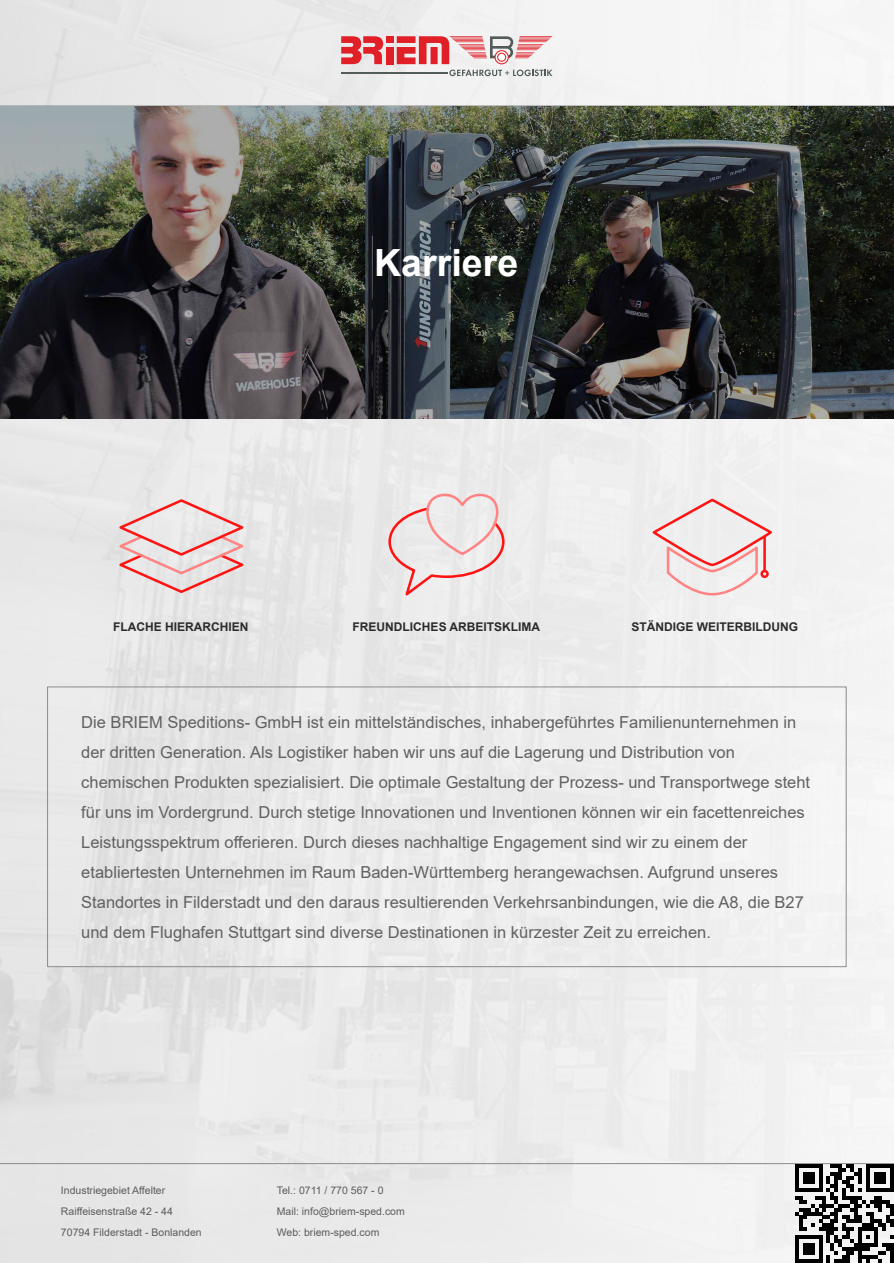
<style>
.page{position:relative;width:894px;height:1263px;background:#fff}
.page>*{position:absolute;margin:0;border:0;box-sizing:border-box;transform-origin:0 0}
.t1{font:700 37.5px "Arial";color:#fff}
.t2{font:16.5px/30px "Arial";color:#616161}
.t3{font:700 12px "Arial";color:#2b2b2b}
.t4{font:10.5px/21px "Arial";color:#5c5c5c}
</style>
<div class="page">
<div style="left:0;top:0;width:893px;height:1263px;background:#ebebeb"></div>
<svg style="left:341px;top:36px;width:42px;height:28px"></svg>
<div style="left:385px;top:47px;width:8px;height:17px;background:#e01f27"></div>
<div style="left:385px;top:36px;width:8px;height:7px;background:#e01f27"></div>
<svg style="left:449px;top:70px;width:103px;height:6px"></svg>
<hr style="left:341px;top:73px;width:107px;height:1px;background:#525c58">
<svg style="left:396px;top:36px;width:156px;height:28px"></svg>
<hr style="left:0;top:1163px;width:893px;height:1px;background:#8b8b8b">
<hr style="left:0;top:106px;width:893px;height:1px;background:#8b8b8b">
<div style="left:0;top:107px;width:893px;height:312px;background:#000;opacity:.32"></div>
<svg style="left:114px;top:498px;width:134px;height:97px"></svg>
<svg style="left:652px;top:496px;width:121px;height:100px"></svg>
<svg style="left:388px;top:493px;width:117px;height:103px"></svg>
<div style="left:47px;top:687px;width:799px;height:280px;background:#ececec;border:1px solid #8b8b8b"></div>
<svg style="left:795px;top:1164px;width:98px;height:99px"></svg>
<h1 class="t1" style="left:374px;top:249px;width:145px">Karriere</h1>
<p class="t3" style="left:113px;top:623px;width:137px">FLACHE HIERARCHIEN</p>
<p class="t3" style="left:352px;top:622px;width:189px">FREUNDLICHES ARBEITSKLIMA</p>
<p class="t3" style="left:631px;top:623px;width:168px">STÄNDIGE WEITERBILDUNG</p>
<p class="t2" style="left:81px;top:709px;width:730px">Die BRIEM Speditions- GmbH ist ein mittelständisches, inhabergeführtes Familienunternehmen in der dritten Generation. Als Logistiker haben wir uns auf die Lagerung und Distribution von chemischen Produkten spezialisiert. Die optimale Gestaltung der Prozess- und Transportwege steht für uns im Vordergrund. Durch stetige Innovationen und Inventionen können wir ein facettenreiches Leistungsspektrum offerieren. Durch dieses nachhaltige Engagement sind wir zu einem der etabliertesten Unternehmen im Raum Baden-Württemberg herangewachsen. Aufgrund unseres Standortes in Filderstadt und den daraus resultierenden Verkehrsanbindungen, wie die A8, die B27 und dem Flughafen Stuttgart sind diverse Destinationen in kürzester Zeit zu erreichen.</p>
<p class="t4" style="left:61px;top:1181px;width:142px">Industriegebiet Affelter<br>Raiffeisenstraße 42 - 44<br>70794 Filderstadt - Bonlanden</p>
<p class="t4" style="left:277px;top:1181px;width:129px">Tel.: 0711 / 770 567 - 0<br>Mail: info@briem-sped.com<br>Web: briem-sped.com</p>
</div>
